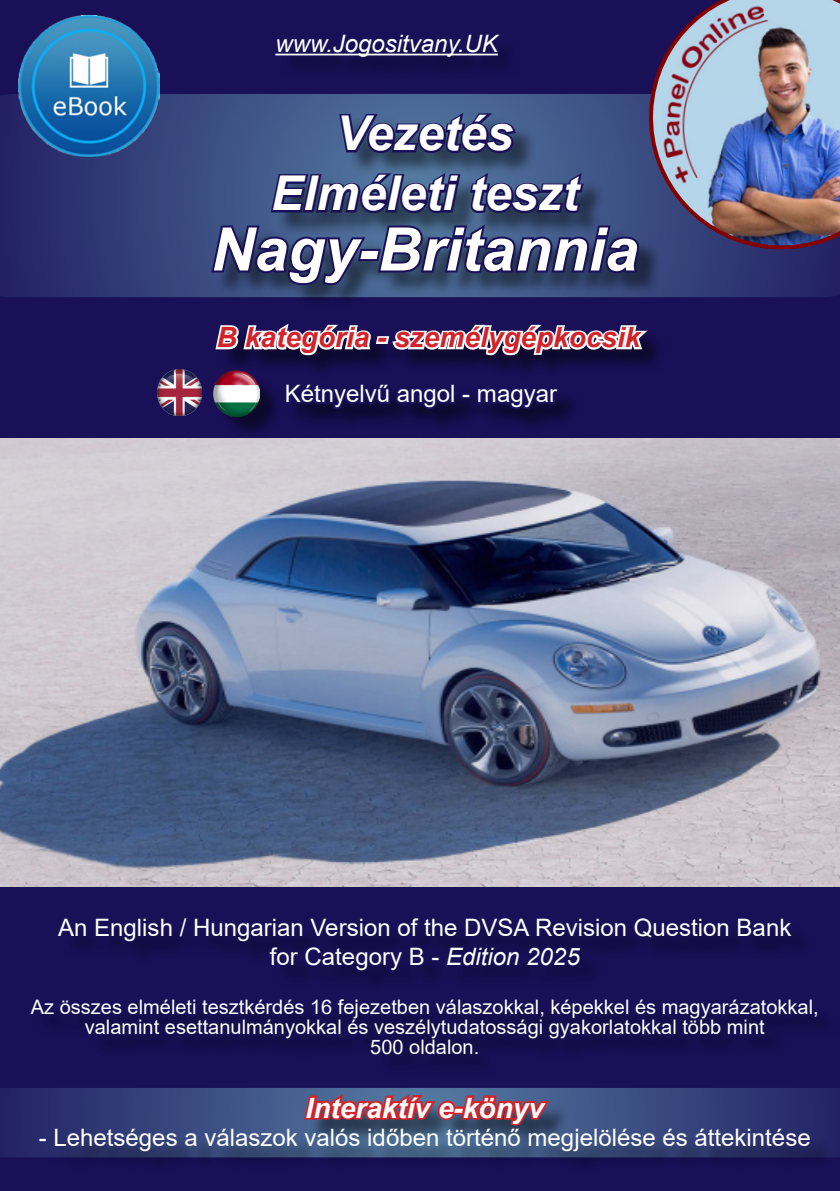
<style>
.page{position:relative;width:840px;height:1191px;background:#fff}
.page>*{position:absolute;margin:0;border:0;box-sizing:border-box;transform-origin:0 0}
.t1{font:italic 700 60px "Arial";color:#fff}
.t2{font:italic 700 48px/60px "Arial";color:#fff;text-align:center}
.t3{font:italic 700 28px "Arial";color:#d2232a}
.t4{font:italic 700 28px "Arial";color:#fff}
.t5{font:24px/28.8px "Arial";color:#fff;text-align:center}
.t6{font:italic 24px "Arial";color:#fff}
.t7{font:20px/20px "Arial";color:#fff;text-align:center}
.s1{font-style:italic}
</style>
<div class="page">
<div style="left:0;top:0;width:839px;height:1191px;background:#191058"></div>
<img style="left:0;top:438px;width:35px;height:448px">
<div style="left:0;top:94px;width:35px;height:203px;background:#242566"></div>
<div style="left:0;top:1088px;width:35px;height:69px;background:#252567"></div>
<div style="left:35px;top:39px;width:804px;height:1137px;background:#000;opacity:.5"></div>
<hr style="left:275px;top:54px;width:222px;height:1px;background:#fff">
<svg style="left:336px;top:109px;width:181px;height:47px"></svg>
<svg style="left:209px;top:169px;width:431px;height:119px"></svg>
<svg style="left:213px;top:319px;width:439px;height:97px"></svg>
<svg style="left:301px;top:1089px;width:250px;height:49px;background:#714761"></svg>
<img style="left:214px;top:370px;width:46px;height:46px">
<img style="left:643px;top:0;width:196px;height:251px">
<img style="left:157px;top:369px;width:45px;height:46px">
<img style="left:18px;top:15px;width:141px;height:142px">
<p class="t6" style="left:275px;top:28px;width:224px">www.Jogositvany.UK</p>
<h2 class="t2" style="left:271px;top:105px;width:308px">Vezetés<br>Elméleti teszt</h2>
<h1 class="t1" style="left:211px;top:209px;width:428px">Nagy-Britannia</h1>
<p class="t3" style="left:217px;top:319px;width:425px">B kategória - személygépkocsik</p>
<p class="t5" style="left:284px;top:379px;width:274px">Kétnyelvű angol - magyar</p>
<p class="t5" style="left:58px;top:913px;width:734px">An English / Hungarian Version of the DVSA Revision Question Bank for Category B - <span class="s1">Edition 2025</span></p>
<p class="t7" style="left:31px;top:996px;width:788px">Az összes elméleti tesztkérdés 16 fejezetben válaszokkal, képekkel és magyarázatokkal, valamint esettanulmányokkal és veszélytudatossági gyakorlatokkal több mint<br>500 oldalon.</p>
<p class="t4" style="left:305px;top:1089px;width:240px">Interaktív e-könyv</p>
<p class="t5" style="left:39px;top:1123px;width:773px">- Lehetséges a válaszok valós időben történő megjelölése és áttekintése</p>
</div>
